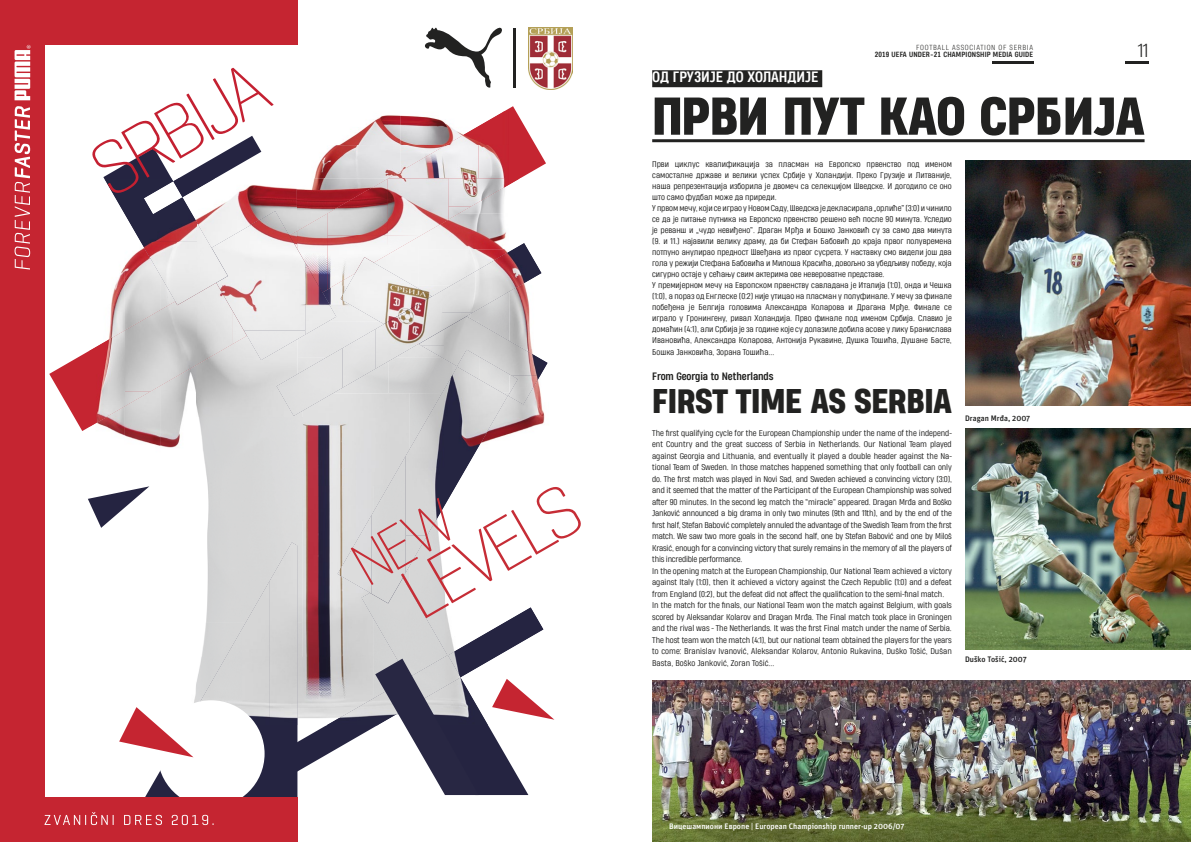
<style>
.page{position:relative;width:1191px;height:842px;background:#fff}
.page>*{position:absolute;margin:0;border:0;box-sizing:border-box;transform-origin:0 0}
.t1{font:500 50px "Heading Pro";letter-spacing:-.01em;color:#222221}
.t2{font:500 32px "Heading Pro";letter-spacing:-.01em;color:#222221}
.t3{font:500 18px "Heading Pro";color:#222221}
.t4{font:500 14px "Heading Pro";color:#fff}
.t5{font:500 10px "Heading Pro";letter-spacing:-.01em;color:#222221}
.t6{font:500 8px/11.5px "Heading Pro";letter-spacing:-.01em;color:#222221}
.t7{font:500 8px "Unit Pro";color:#fff}
.t8{font:500 8px "Unit Pro";color:#222221}
.t9{font:500 7px "Heading Pro";letter-spacing:.025em;color:#222221}
.t10{font:500 7px "Heading Pro";letter-spacing:.1em;color:#222221}
</style>
<div class="page">
<div style="left:652px;top:70px;width:170px;height:17px;background:#222221"></div>
<hr style="left:652px;top:139px;width:492px;height:3px;background:#222221">
<img style="left:652px;top:680px;width:539px;height:162px">
<img style="left:965px;top:428px;width:226px;height:222px">
<img style="left:965px;top:160px;width:226px;height:245px">
<svg style="left:49px;top:351px;width:40px;height:80px;fill:#c52531"></svg>
<img style="left:107px;top:427px;width:18px;height:9px">
<img style="left:196px;top:405px;width:106px;height:80px">
<img style="left:160px;top:405px;width:25px;height:43px">
<img style="left:508px;top:362px;width:40px;height:73px">
<img style="left:125px;top:405px;width:35px;height:41px">
<img style="left:302px;top:405px;width:103px;height:80px">
<img style="left:89px;top:350px;width:36px;height:77px">
<img style="left:125px;top:405px;width:26px;height:1px">
<img style="left:276px;top:405px;width:66px;height:11px">
<img style="left:405px;top:405px;width:103px;height:63px">
<img style="left:371px;top:456px;width:35px;height:29px">
<img style="left:405px;top:468px;width:61px;height:17px">
<svg style="left:88px;top:485px;width:493px;height:312px"></svg>
<div style="left:0;top:797px;width:298px;height:45px;background:#c52531"></div>
<div style="left:0;top:0;width:45px;height:842px;background:#c52531"></div>
<div style="left:0;top:0;width:298px;height:45px;background:#c52531"></div>
<svg style="left:15px;top:45px;width:16px;height:225px"></svg>
<svg style="left:91px;top:27px;width:456px;height:378px"></svg>
<hr style="left:513px;top:28px;width:2px;height:60px;background:#222221">
<svg style="left:45px;top:812px;width:69px;height:13px"></svg>
<svg style="left:124px;top:815px;width:38px;height:10px"></svg>
<svg style="left:172px;top:815px;width:41px;height:10px"></svg>
<img style="left:528px;top:28px;width:44px;height:62px">
<hr style="left:992px;top:61px;width:41px;height:2px;background:#222221">
<hr style="left:1125px;top:61px;width:24px;height:2px;background:#222221">
<p class="t10" style="left:916px;top:43px;width:118px">FOOTBALL ASSOCIATION OF SERBIA</p>
<p class="t9" style="left:874px;top:50px;width:160px">2019 UEFA UNDER-21 CHAMPIONSHIP MEDIA GUIDE</p>
<h3 class="t3" style="left:1138px;top:40px;width:12px">11</h3>
<h3 class="t4" style="left:652px;top:68px;width:168px">ОД ГРУЗИЈЕ ДО ХОЛАНДИЈЕ</h3>
<h1 class="t1" style="left:652px;top:84px;width:494px">ПРВИ ПУТ КАО СРБИЈА</h1>
<p class="t6" style="left:652px;top:159px;width:301px;line-height:11px">Први циклус квалификација за пласман на Европско првенство под именом самосталне државе и велики успех Србије у Холандији. Преко Грузије и Литваније, наша репрезентација изборила је двомеч са селекцијом Шведске. И догодило се оно што само фудбал може да приреди.<br>У првом мечу, који се играо у Новом Саду, Шведска је декласирала „орлиће” (3:0) и чинило се да је питање путника на Европско првенство решено већ после 90 минута. Уследио је реванш и „чудо невиђено”. Драган Мрђа и Бошко Јанковић су за само два минута (9. и 11.) најавили велику драму, да би Стефан Бабовић до краја првог полувремена потпуно анулирао предност Швеђана из првог сусрета. У наставку смо видели још два гола у режији Стефана Бабовића и Милоша Красића, довољно за убедљиву победу, која сигурно остаје у сећању свим актерима ове невероватне представе.<br>У премијерном мечу на Европском првенству савладана је Италија (1:0), онда и Чешка (1:0), а пораз од Енглеске (0:2) није утицао на пласман у полуфинале. У мечу за финале побеђена је Белгија головима Александра Коларова и Драгана Мрђе. Финале се играло у Гронингену, ривал Холандија. Прво финале под именом Србија. Славио је домаћин (4:1), али Србија је за године које су долазиле добила асове у лику Бранислава Ивановића, Александра Коларова, Антонија Рукавине, Душка Тошића, Душане Басте, Бошка Јанковића, Зорана Тошића...</p>
<p class="t5" style="left:652px;top:370px;width:123px">From Georgia to Netherlands</p>
<h2 class="t2" style="left:652px;top:380px;width:301px">FIRST TIME AS SERBIA</h2>
<p class="t6" style="left:652px;top:427px;width:301px">The first qualifying cycle for the European Championship under the name of the independ&shy;ent Country and the great success of Serbia in Netherlands. Our National Team played against Georgia and Lithuania, and eventually it played a double header against the Na&shy;tional Team of Sweden. In those matches happened something that only football can only do. The first match was played in Novi Sad, and Sweden achieved a convincing victory (3:0), and it seemed that the matter of the Participant of the European Championship was solved after 90 minutes. In the second leg match the “miracle” appeared. Dragan Mrđa and Boško Janković announced a big drama in only two minutes (9th and 11th), and by the end of the first half, Stefan Babović completely annuled the advantage of the Swedish Team from the first match. We saw two more goals in the second half, one by Stefan Babović and one by Miloš Krasić, enough for a convincing victory that surely remains in the memory of all the players of this incredible performance.<br>In the opening match at the European Championship, Our National Team achieved a victory against Italy (1:0), then it achieved a victory against the Czech Republic (1:0) and a defeat from England (0:2), but the defeat did not affect the qualification to the semi-final match.<br>In the match for the finals, our National Team won the match against Belgium, with goals scored by Aleksandar Kolarov and Dragan Mrđa. The Final match took place in Groningen and the rival was - The Netherlands. It was the first Final match under the name of Serbia.<br>The host team won the match (4:1), but our national team obtained the players for the years to come: Branislav Ivanović, Aleksandar Kolarov, Antonio Rukavina, Duško Tošić, Dušan Basta, Boško Janković, Zoran Tošić...</p>
<p class="t8" style="left:965px;top:412px;width:67px">Dragan Mrđa, 2007</p>
<p class="t8" style="left:965px;top:654px;width:63px">Duško Tošić, 2007</p>
<p class="t7" style="left:669px;top:821px;width:237px">Вицешампиони Европе | European Championship runner-up 2006/07</p>
</div>
